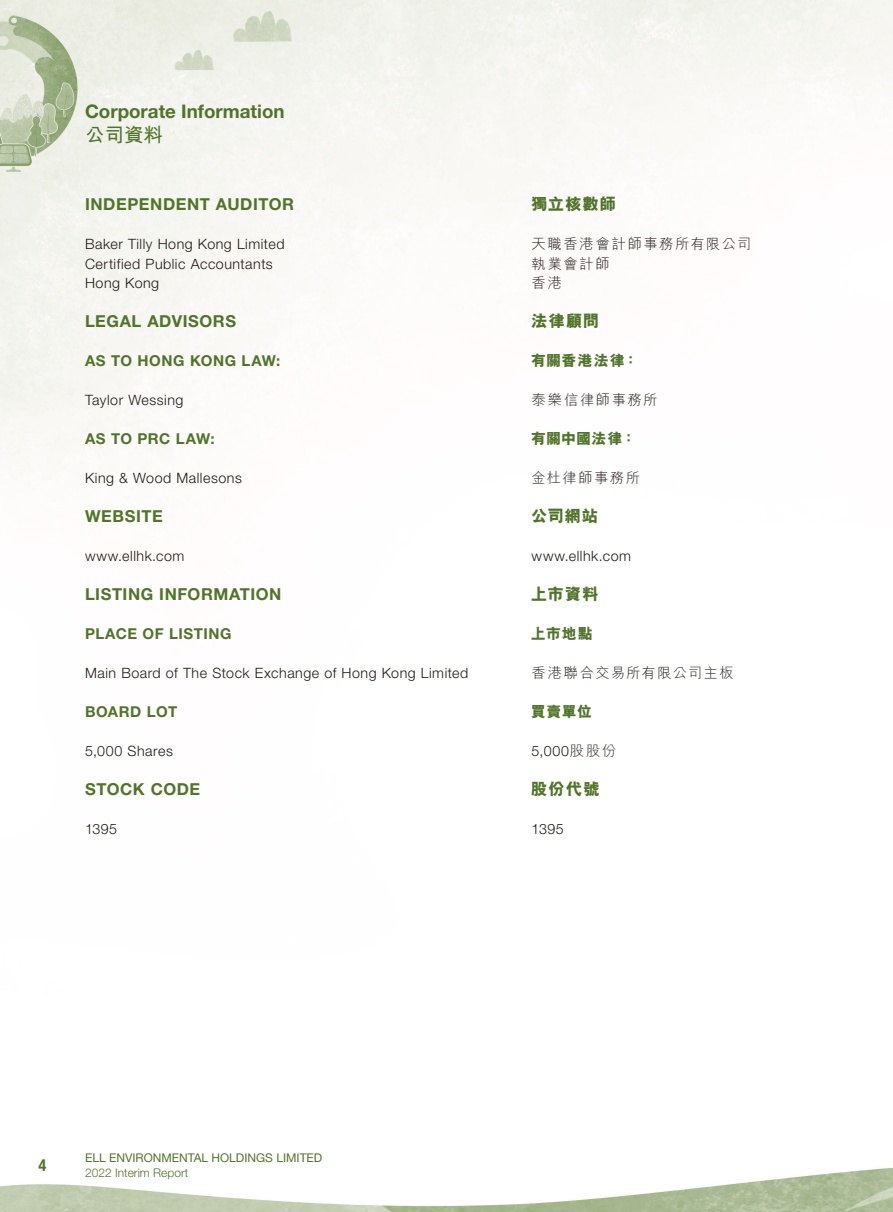
<style>
.page{position:relative;width:893px;height:1212px;background:#fff}
.page>*{position:absolute;margin:0;border:0;box-sizing:border-box;transform-origin:0 0}
.t1{font:700 19.5px "M Hei HK";color:#50752a}
.t2{font:700 18.75px "Helvetica Neue LT Std";color:#50752a}
.t3{font:700 16.5px "Helvetica Neue LT Std";letter-spacing:.035em;color:#50752a}
.t4{font:800 16.5px "M Hei HK";letter-spacing:.05em;color:#50752a}
.t5{font:700 condensed 16.5px "Helvetica Neue LT Std";color:#50752a}
.t6{font:700 15px "Helvetica Neue LT Std";letter-spacing:.035em;color:#50752a}
.t7{font:800 15px "M Hei HK";letter-spacing:.03em;color:#50752a}
.t8{font:300 14.25px/19.5px "Helvetica Neue LT Std";letter-spacing:.035em;color:#231916}
.t9{font:300 14.25px/19.5px "M Hei HK";letter-spacing:.11em;color:#231916}
.t10{font:12px "Helvetica Neue LT Std";color:#50752a}
.t11{font:300 12px "Helvetica Neue LT Std";color:#50752a}
.s1{font-family:"M Hei HK"}
</style>
<div class="page">
<img style="left:0;top:0;width:893px;height:1212px">
<h2 class="t2" style="left:85px;top:99px;width:201px">Corporate Information</h2>
<h1 class="t1" style="left:85px;top:121px;width:79px">公司資料</h1>
<p class="t3" style="left:85px;top:194px;width:211px">INDEPENDENT AUDITOR</p>
<p class="t8" style="left:85px;top:234px;width:201px">Baker Tilly Hong Kong Limited<br>Certified Public Accountants<br>Hong Kong</p>
<p class="t3" style="left:85px;top:311px;width:153px">LEGAL ADVISORS</p>
<p class="t6" style="left:85px;top:352px;width:197px">AS TO HONG KONG LAW:</p>
<p class="t8" style="left:85px;top:390px;width:100px">Taylor Wessing</p>
<p class="t6" style="left:85px;top:430px;width:131px">AS TO PRC LAW:</p>
<p class="t8" style="left:85px;top:468px;width:158px">King &amp; Wood Mallesons</p>
<p class="t3" style="left:85px;top:506px;width:79px">WEBSITE</p>
<p class="t8" style="left:85px;top:546px;width:101px">www.ellhk.com</p>
<p class="t3" style="left:85px;top:584px;width:198px">LISTING INFORMATION</p>
<p class="t6" style="left:85px;top:625px;width:148px">PLACE OF LISTING</p>
<p class="t8" style="left:85px;top:663px;width:385px">Main Board of The Stock Exchange of Hong Kong Limited</p>
<p class="t6" style="left:85px;top:703px;width:94px">BOARD LOT</p>
<p class="t8" style="left:85px;top:741px;width:89px">5,000 Shares</p>
<p class="t3" style="left:85px;top:779px;width:117px">STOCK CODE</p>
<p class="t8" style="left:85px;top:819px;width:34px">1395</p>
<p class="t4" style="left:531px;top:196px;width:87px">獨立核數師</p>
<p class="t9" style="left:531px;top:234px;width:221px">天職香港會計師事務所有限公司執業會計師<br>香港</p>
<p class="t4" style="left:531px;top:313px;width:70px">法律顧問</p>
<p class="t7" style="left:531px;top:353px;width:109px">有關香港法律：</p>
<p class="t9" style="left:531px;top:390px;width:127px">泰樂信律師事務所</p>
<p class="t7" style="left:531px;top:431px;width:106px">有關中國法律：</p>
<p class="t9" style="left:531px;top:468px;width:110px">金杜律師事務所</p>
<p class="t4" style="left:531px;top:508px;width:69px">公司網站</p>
<p class="t8" style="left:531px;top:546px;width:101px">www.ellhk.com</p>
<p class="t4" style="left:531px;top:586px;width:69px">上市資料</p>
<p class="t7" style="left:531px;top:626px;width:64px">上市地點</p>
<p class="t9" style="left:531px;top:663px;width:204px">香港聯合交易所有限公司主板</p>
<p class="t7" style="left:531px;top:704px;width:63px">買賣單位</p>
<p class="t8" style="left:531px;top:741px;width:87px">5,000<span class="s1">股股份</span></p>
<p class="t4" style="left:531px;top:781px;width:70px">股份代號</p>
<p class="t8" style="left:531px;top:819px;width:34px">1395</p>
<p class="t5" style="left:39px;top:1155px;width:9px">4</p>
<p class="t10" style="left:85px;top:1151px;width:239px">ELL ENVIRONMENTAL HOLDINGS LIMITED</p>
<p class="t11" style="left:85px;top:1165px;width:105px">2022 Interim Report</p>
</div>
